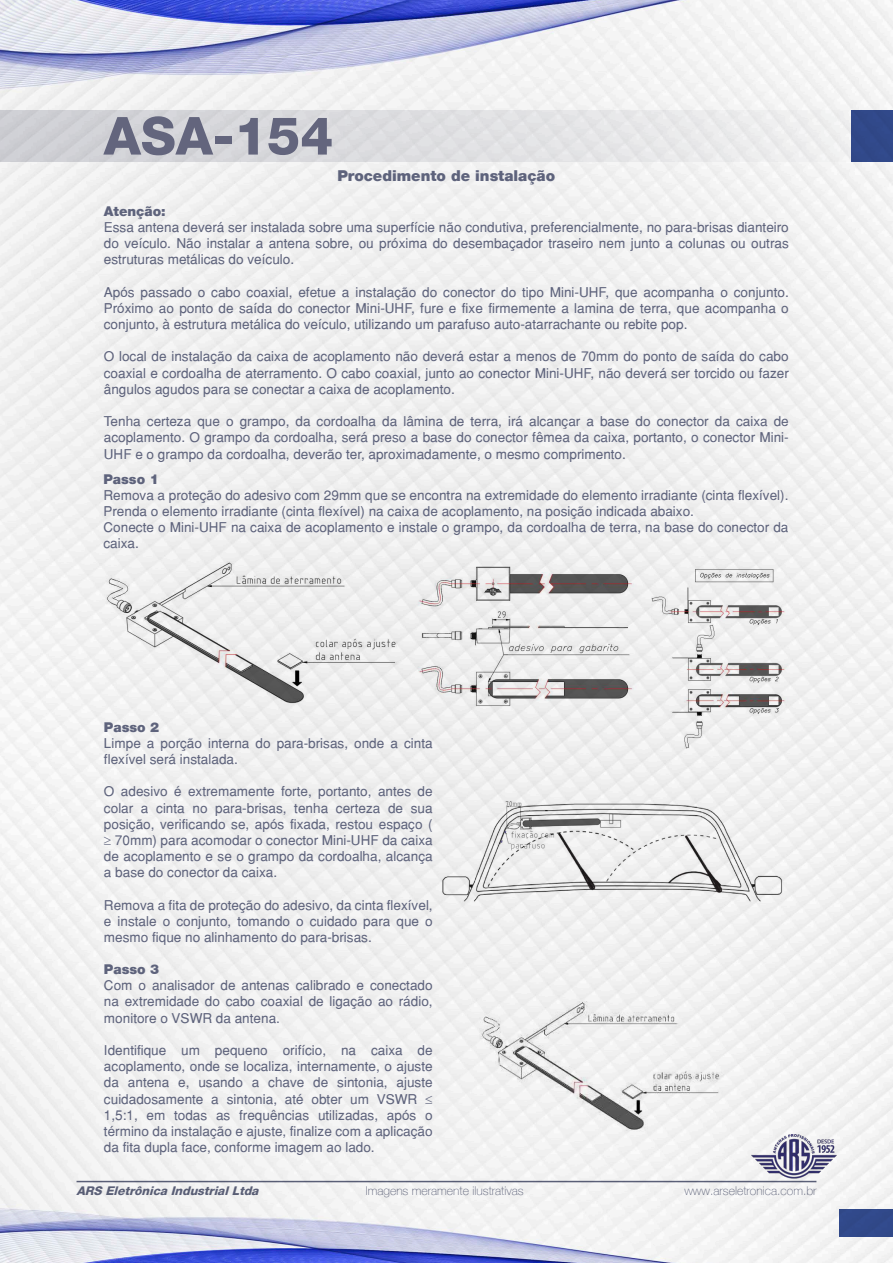
<style>
.page{position:relative;width:893px;height:1263px;background:#fff}
.page>*{position:absolute;margin:0;border:0;box-sizing:border-box;transform-origin:0 0}
.t1{font:800 52.5px "Helvetica 85";color:#63657d}
.t2{font:900 15px "Helvetica 95";color:#5e637c}
.t3{font:13.5px/16.2px "Helvetica";color:#5e637c;text-align:justify}
.t4{font:900 13.5px "Helvetica 95";color:#5e637c}
.t5{font:100 12.15px "Helve Nue";color:#5e637c}
.t6{font:italic 800 12px "Helvetica 85";color:#5e637c}
</style>
<div class="page">
<img style="left:0;top:0;width:893px;height:1263px">
<div style="left:0;top:110px;width:893px;height:52px;background:linear-gradient(to right,#cccdd2,#f2f2f2)"></div>
<div style="left:852px;top:110px;width:41px;height:52px;background:#31498a"></div>
<div style="left:839px;top:1209px;width:54px;height:27px;background:#344d91"></div>
<img style="left:441px;top:797px;width:344px;height:111px">
<img style="left:103px;top:561px;width:299px;height:147px">
<img style="left:407px;top:561px;width:234px;height:149px">
<img style="left:646px;top:561px;width:142px;height:190px">
<img style="left:480px;top:1001px;width:244px;height:133px">
<p class="t1" style="left:104px;top:105px;width:231px">ASA-154</p>
<p class="t2" style="left:337px;top:167px;width:219px">Procedimento de instalação</p>
<p class="t4" style="left:104px;top:203px;width:64px">Atenção:</p>
<p class="t3" style="left:104px;top:219px;width:686px">Essa antena deverá ser instalada sobre uma superfície não condutiva, preferencialmente, no para-brisas dianteiro do veículo. Não instalar a antena sobre, ou próxima do desembaçador traseiro nem junto a colunas ou outras estruturas metálicas do veículo.</p>
<p class="t3" style="left:104px;top:283px;width:686px">Após passado o cabo coaxial, efetue a instalação do conector do tipo Mini-UHF, que acompanha o conjunto.<br>Próximo ao ponto de saída do conector Mini-UHF, fure e fixe firmemente a lamina de terra, que acompanha o conjunto, à estrutura metálica do veículo, utilizando um parafuso auto-atarrachante ou rebite pop.</p>
<p class="t3" style="left:104px;top:348px;width:687px">O local de instalação da caixa de acoplamento não deverá estar a menos de 70mm do ponto de saída do cabo coaxial e cordoalha de aterramento. O cabo coaxial, junto ao conector Mini-UHF, não deverá ser torcido ou fazer ângulos agudos para se conectar a caixa de acoplamento.</p>
<p class="t3" style="left:104px;top:413px;width:686px">Tenha certeza que o grampo, da cordoalha da lâmina de terra, irá alcançar a base do conector da caixa de acoplamento. O grampo da cordoalha, será preso a base do conector fêmea da caixa, portanto, o conector Mini-UHF e o grampo da cordoalha, deverão ter, aproximadamente, o mesmo comprimento.</p>
<p class="t4" style="left:103px;top:471px;width:57px">Passo 1</p>
<p class="t3" style="left:103px;top:487px;width:686px">Remova a proteção do adesivo com 29mm que se encontra na extremidade do elemento irradiante (cinta flexível).</p>
<p class="t3" style="left:103px;top:503px;width:592px">Prenda o elemento irradiante (cinta flexível) na caixa de acoplamento, na posição indicada abaixo.</p>
<p class="t3" style="left:103px;top:519px;width:686px">Conecte o Mini-UHF na caixa de acoplamento e instale o grampo, da cordoalha de terra, na base do conector da caixa.</p>
<p class="t4" style="left:104px;top:719px;width:57px">Passo 2</p>
<p class="t3" style="left:104px;top:735px;width:330px">Limpe a porção interna do para-brisas, onde a cinta flexível será instalada.</p>
<p class="t3" style="left:104px;top:783px;width:330px">O adesivo é extremamente forte, portanto, antes de colar a cinta no para-brisas, tenha certeza de sua posição, verificando se, após fixada, restou espaço ( ≥ 70mm) para acomodar o conector Mini-UHF da caixa de acoplamento e se o grampo da cordoalha, alcança a base do conector da caixa.</p>
<p class="t3" style="left:104px;top:897px;width:330px">Remova a fita de proteção do adesivo, da cinta flexível, e instale o conjunto, tomando o cuidado para que o mesmo fique no alinhamento do para-brisas.</p>
<p class="t4" style="left:104px;top:961px;width:57px">Passo 3</p>
<p class="t3" style="left:104px;top:977px;width:330px">Com o analisador de antenas calibrado e conectado na extremidade do cabo coaxial de ligação ao rádio, monitore o VSWR da antena.</p>
<p class="t3" style="left:104px;top:1042px;width:330px">Identifique um pequeno orifício, na caixa de acoplamento, onde se localiza, internamente, o ajuste da antena e, usando a chave de sintonia, ajuste cuidadosamente a sintonia, até obter um VSWR ≤ 1,5:1, em todas as frequências utilizadas, após o término da instalação e ajuste, finalize com a aplicação da fita dupla face, conforme imagem ao lado.</p>
<p class="t6" style="left:77px;top:1183px;width:187px">ARS Eletrônica IndustrialLtda</p>
<p class="t5" style="left:366px;top:1183px;width:160px">Imagens meramente ilustrativas</p>
<p class="t5" style="left:684px;top:1183px;width:134px">www.arseletronica.com.br</p>
</div>
